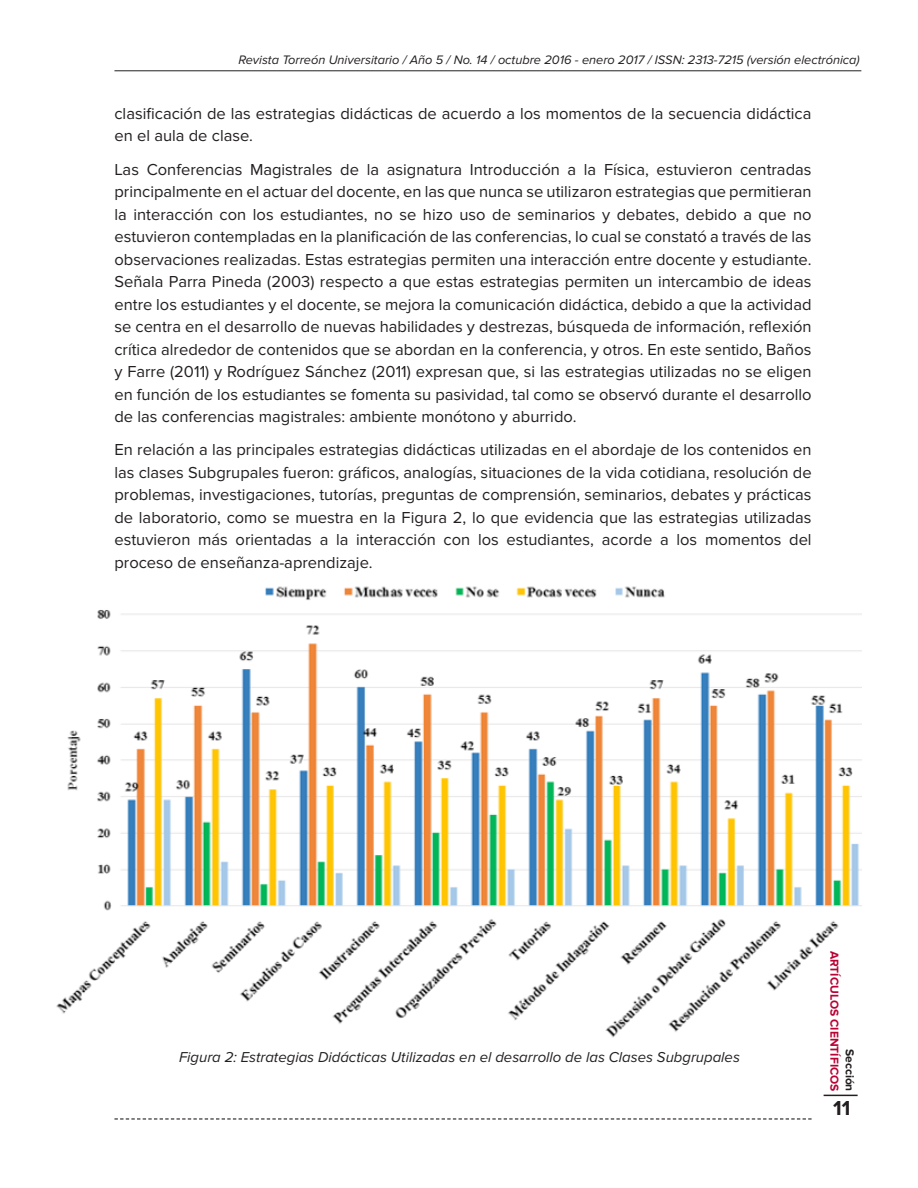
<style>
.page{position:relative;width:918px;height:1188px;background:#fff}
.page>*{position:absolute;margin:0;border:0;box-sizing:border-box;transform-origin:0 0}
.t1{font:700 21px "Proxima Nova";color:#231f20}
.Art__Parrafo{font:16.5px/22.5px "Proxima Nova";color:#231f20;text-align:justify}
.Pie_Tbls-Fgs{font:italic 14.85px "Proxima Nova";color:#231f20}
.t2{font:italic 12.75px "Proxima Nova";color:#231f20}
.t3{font:700 12px "Proxima Nova";color:#b90335}
.t4{font:700 12px "Proxima Nova";color:#231f20}
</style>
<div class="page">
<img style="left:56px;top:586px;width:806px;height:452px">
<hr style="left:114px;top:70px;width:747px;height:1px;background:#231f20">
<hr style="left:824px;top:1095px;width:34px;height:1px;background:#231f20">
<svg style="left:114px;top:1118px;width:698px;height:2px"></svg>
<p class="t2" style="left:238px;top:54px;width:623px">Revista Torreón Universitario / Año 5 / No. 14 / octubre 2016 - enero 2017 / ISSN: 2313-7215 (versión electrónica)</p>
<p class="Art__Parrafo" style="left:114px;top:102px;width:699px">clasificación de las estrategias didácticas de acuerdo a los momentos de la secuencia didáctica en el aula de clase.</p>
<p class="Art__Parrafo" style="left:114px;top:158px;width:699px">Las Conferencias Magistrales de la asignatura Introducción a la Física, estuvieron centradas principalmente en el actuar del docente, en las que nunca se utilizaron estrategias que permitieran la interacción con los estudiantes, no se hizo uso de seminarios y debates, debido a que no estuvieron contempladas en la planificación de las conferencias, lo cual se constató a través de las observaciones realizadas. Estas estrategias permiten una interacción entre docente y estudiante.<br>Señala Parra Pineda (2003) respecto a que estas estrategias permiten un intercambio de ideas entre los estudiantes y el docente, se mejora la comunicación didáctica, debido a que la actividad se centra en el desarrollo de nuevas habilidades y destrezas, búsqueda de información, reflexión crítica alrededor de contenidos que se abordan en la conferencia, y otros. En este sentido, Baños y Farre (2011) y Rodríguez Sánchez (2011) expresan que, si las estrategias utilizadas no se eligen en función de los estudiantes se fomenta su pasividad, tal como se observó durante el desarrollo de las conferencias magistrales: ambiente monótono y aburrido.</p>
<p class="Art__Parrafo" style="left:114px;top:439px;width:699px">En relación a las principales estrategias didácticas utilizadas en el abordaje de los contenidos en las clases Subgrupales fueron: gráficos, analogías, situaciones de la vida cotidiana, resolución de problemas, investigaciones, tutorías, preguntas de comprensión, seminarios, debates y prácticas de laboratorio, como se muestra en la Figura 2, lo que evidencia que las estrategias utilizadas estuvieron más orientadas a la interacción con los estudiantes, acorde a los momentos del proceso de enseñanza-aprendizaje.</p>
<p class="Pie_Tbls-Fgs" style="left:179px;top:1050px;width:562px">Figura 2: Estrategias Didácticas Utilizadas en el desarrollo de las Clases Subgrupales</p>
<p class="t3" style="left:841px;top:951px;width:142px;rotate:90deg">ARTÍCULOS CIENTÍFICOS</p>
<p class="t1" style="left:833px;top:1096px;width:19px">11</p>
<p class="t4" style="left:857px;top:1049px;width:44px;rotate:90deg">Sección</p>
</div>
